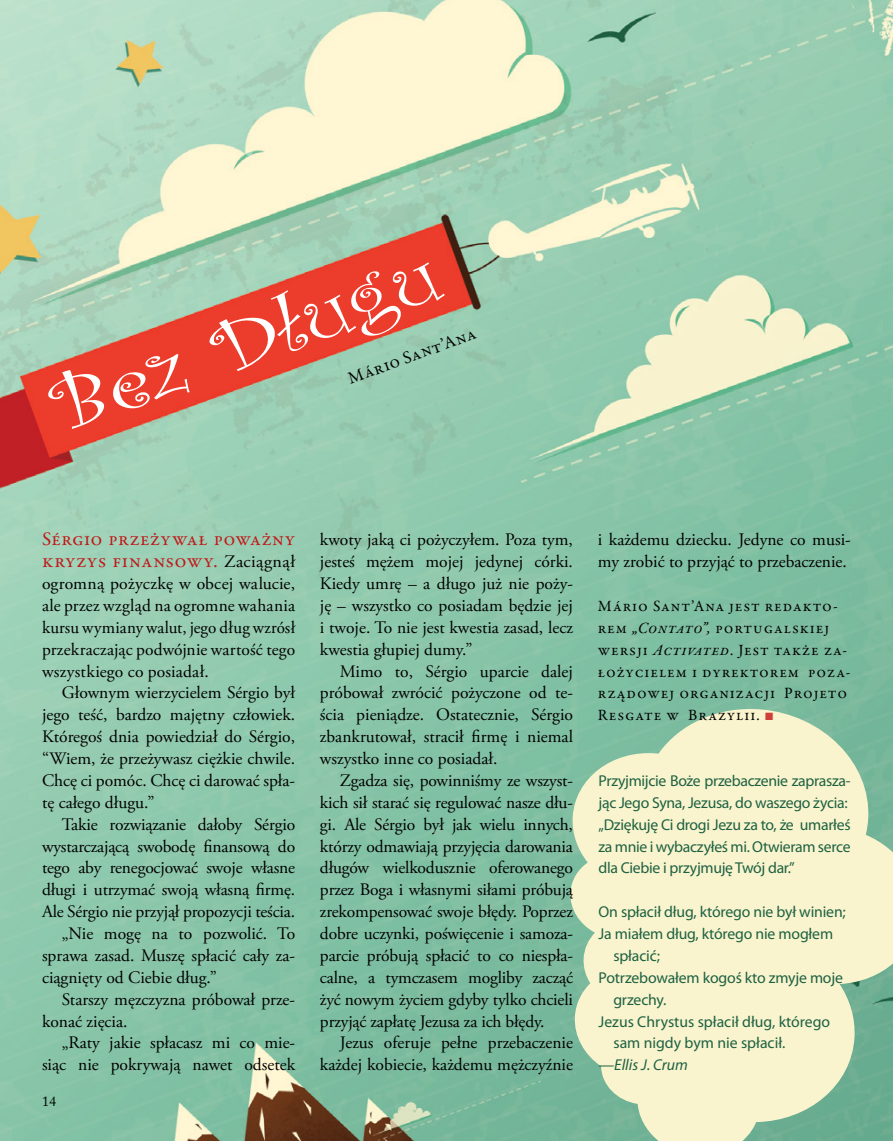
<style>
.page{position:relative;width:893px;height:1141px;background:#fff}
.page>*{position:absolute;margin:0;border:0;box-sizing:border-box;transform-origin:0 0}
.t1{font:78.05px "Curlz";color:#fff;scale:1.31 1}
.t2{font:19.25px/21.9px "Garamond Premr Pro";letter-spacing:.025em;color:#c11718}
.t3{font:17.5px/21.9px "Adobe Garamond Pro";color:#000;text-align:justify}
.t4{font:17.5px "Garamond Premr Pro";color:#000}
.t5{font:15.75px/21.9px "Myriad Pro";letter-spacing:-.015em;color:#1e6142}
.t6{font:15.75px/21.9px "Garamond Premr Pro";letter-spacing:.06em;color:#000}
.t7{font:italic 15.75px "Myriad Pro";color:#1e6142}
.t8{font:14px "Adobe Caslon Pro";color:#000}
.s1{font-family:"Adobe Garamond Pro";font-size:17.5px;color:#000}
.s2{font-style:italic}
.s3{font-family:"Arial";color:#cf3e39}
</style>
<div class="page">
<img style="left:0;top:0;width:893px;height:1141px">
<svg style="left:570px;top:706px;width:323px;height:435px;background:#dbe6c2"></svg>
<h1 class="t1" style="left:37px;top:358px;width:311px;rotate:-20deg">Bez Długu</h1>
<p class="t4" style="left:345px;top:369px;width:136px;rotate:-20deg">Mário Sant’Ana</p>
<p class="t2" style="left:42px;top:529px;width:255px">Sérgio przeżywał poważny kryzys finansowy. <span class="s1">Zaciągnął</span></p>
<p class="t3" style="left:42px;top:573px;width:255px">ogromną pożyczkę w obcej walucie, ale przez wzgląd na ogromne wahania kursu wymiany walut, jego dług wzrósł przekraczając podwójnie wartość tego wszystkiego co posiadał.</p>
<p class="t3" style="left:42px;top:683px;width:255px;text-indent:20px">Głownym wierzycielem Sérgio był jego teść, bardzo majętny człowiek.<br>Któregoś dnia powiedział do Sérgio, “Wiem, że przeżywasz ciężkie chwile.<br>Chcę ci pomóc. Chcę ci darować spła&shy;tę całego długu.”</p>
<p class="t3" style="left:62px;top:814px;width:235px">Takie rozwiązanie dałoby Sérgio</p>
<p class="t3" style="left:42px;top:836px;width:255px">wystarczającą swobodę finansową do</p>
<p class="t3" style="left:42px;top:858px;width:255px">tego aby renegocjować swoje własne</p>
<p class="t3" style="left:42px;top:879px;width:255px">długi i utrzymać swoją własną firmę.</p>
<p class="t3" style="left:42px;top:901px;width:255px">Ale Sérgio nie przyjął propozycji teścia.</p>
<p class="t3" style="left:62px;top:923px;width:235px">„Nie mogę na to pozwolić. To</p>
<p class="t3" style="left:42px;top:945px;width:255px">sprawa zasad. Muszę spłacić cały za-</p>
<p class="t3" style="left:42px;top:967px;width:176px">ciągnięty od Ciebie dług.”</p>
<p class="t3" style="left:62px;top:989px;width:235px">Starszy męzczyzna próbował prze-</p>
<p class="t3" style="left:42px;top:1011px;width:87px">konać zięcia.</p>
<p class="t3" style="left:62px;top:1033px;width:235px">„Raty jakie spłacasz mi co mie-</p>
<p class="t3" style="left:42px;top:1054px;width:255px">siąc nie pokrywają nawet odsetek</p>
<p class="t8" style="left:42px;top:1093px;width:15px">14</p>
<p class="t3" style="left:320px;top:529px;width:254px">kwoty jaką ci pożyczyłem. Poza tym, jesteś mężem mojej jedynej córki.<br>Kiedy umrę – a długo już nie poży&shy;ję – wszystko co posiadam będzie jej i twoje. To nie jest kwestia zasad, lecz kwestia głupiej dumy.”</p>
<p class="t3" style="left:320px;top:661px;width:255px;text-indent:20px">Mimo to, Sérgio uparcie dalej próbował zwrócić pożyczone od te&shy;ścia pieniądze. Ostatecznie, Sérgio zbankrutował, stracił firmę i niemal wszystko inne co posiadał.</p>
<p class="t3" style="left:320px;top:770px;width:255px;text-indent:20px">Zgadza się, powinniśmy ze wszyst&shy;kich sił starać się regulować nasze dłu&shy;gi. Ale Sérgio był jak wielu innych, którzy odmawiają przyjęcia darowania długów wielkodusznie oferowanego przez Boga i własnymi siłami próbują zrekompensować swoje błędy. Poprzez dobre uczynki, poświęcenie i samoza&shy;parcie próbują spłacić to co niespła&shy;calne, a tymczasem mogliby zacząć żyć nowym życiem gdyby tylko chcieli przyjąć zapłatę Jezusa za ich błędy.</p>
<p class="t3" style="left:320px;top:1033px;width:254px;text-align:right">Jezus oferuje pełne przebaczenie każdej kobiecie, każdemu mężczyźnie</p>
<p class="t3" style="left:598px;top:529px;width:254px">i każdemu dziecku. Jedyne co musi&shy;my zrobić to przyjąć to przebaczenie.</p>
<p class="t6" style="left:598px;top:595px;width:254px">Mário Sant’Ana jest redakto&shy;rem <span class="s2">„Contato”,</span> portugalskiej wersji <span class="s2">Activated</span>. Jest także za&shy;łożycielem i dyrektorem poza&shy;rządowej organizacji Projeto<br>Resgate w Brazylii. <span class="s3">■</span></p>
<p class="t5" style="left:598px;top:769px;width:254px">Przyjmijcie Boże przebaczenie zaprasza&shy;jąc Jego Syna, Jezusa, do waszego życia: „Dziękuję Ci drogi Jezu za to, że umarłeś za mnie i wybaczyłeś mi. Otwieram serce dla Ciebie i przyjmuję Twój dar.”</p>
<p class="t5" style="left:598px;top:901px;width:249px">On spłacił dług, którego nie był winien;</p>
<p class="t5" style="left:598px;top:923px;width:236px">Ja miałem dług, którego nie mogłem</p>
<p class="t5" style="left:613px;top:944px;width:48px">spłacić;</p>
<p class="t5" style="left:598px;top:966px;width:246px">Potrzebowałem kogoś kto zmyje moje</p>
<p class="t5" style="left:613px;top:988px;width:55px">grzechy.</p>
<p class="t5" style="left:598px;top:1010px;width:233px">Jezus Chrystus spłacił dług, którego</p>
<p class="t5" style="left:613px;top:1032px;width:173px">sam nigdy bym nie spłacił.</p>
<p class="t7" style="left:598px;top:1055px;width:91px">—Ellis J. Crum</p>
</div>
